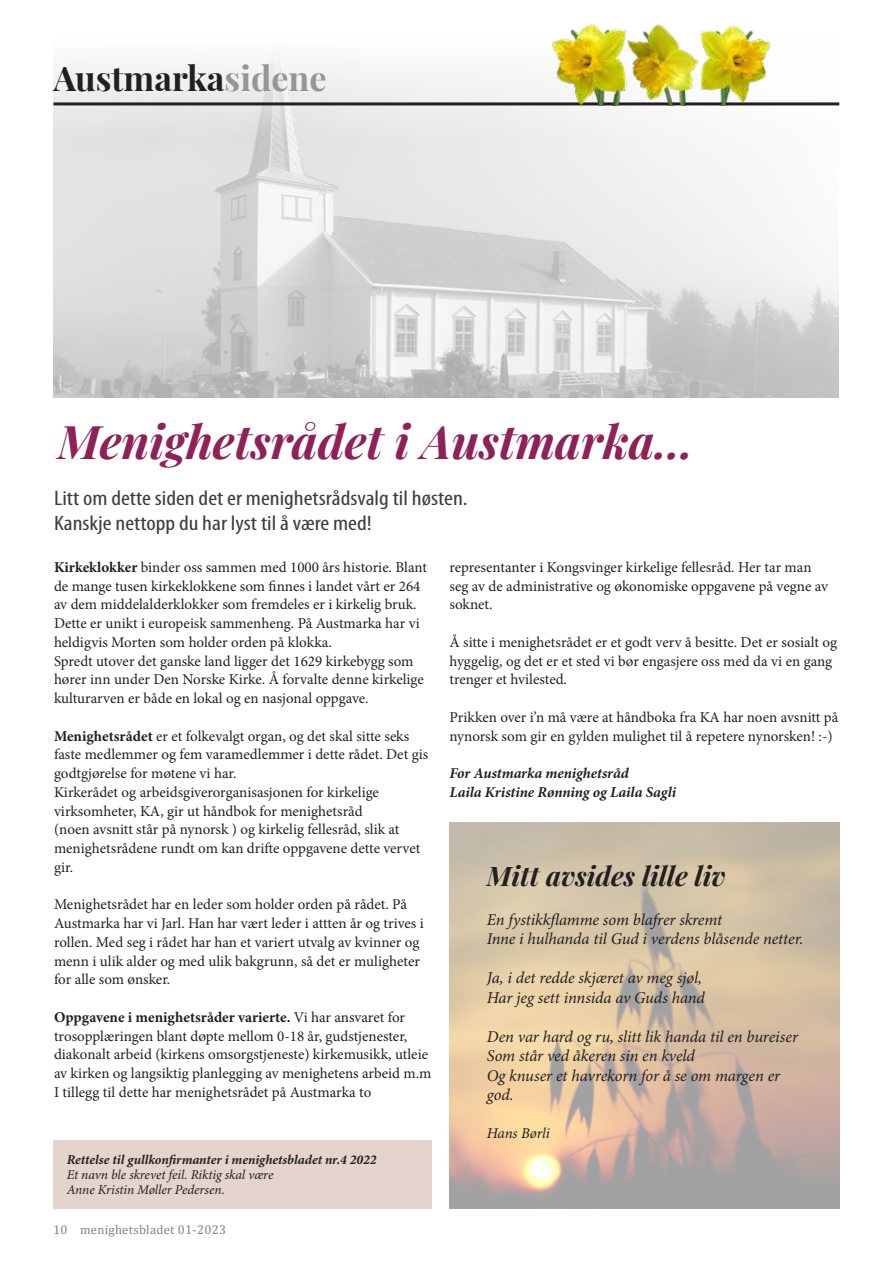
<style>
.page{position:relative;width:893px;height:1263px;background:#fff}
.page>*{position:absolute;margin:0;border:0;box-sizing:border-box;transform-origin:0 0}
.t1{font:italic 700 46.5px "Playfair Display";color:#8f2159}
.t2{font:700 34.05px "Playfair Display";color:#231f20}
.t3{font:italic 700 27px "Playfair Display";color:#231f20}
.t4{font:condensed 21px/25.2px "Myriad Pro";color:#3e3e3f;scale:1.16 1}
.t5{font:italic 16.5px/19.5px "Minion Pro";letter-spacing:-.005em;color:#231f20}
.t6{font:15px/18.8px "Minion Pro";color:#231f20}
.t7{font:italic 700 15px/18.8px "Minion Pro";letter-spacing:-.005em;color:#231f20}
.t8{font:italic 15px "Minion Pro";letter-spacing:-.01em;color:#231f20}
.t9{font:italic 13.5px/15px "Minion Pro";letter-spacing:-.005em;color:#231f20}
.t10{font:italic 700 13.5px "Minion Pro";color:#231f20}
.t11{font:12.75px "Cambria";letter-spacing:.02em;color:#808285}
.s1{color:#939598}
.s2{font-weight:700}
</style>
<div class="page">
<div style="left:53px;top:1140px;width:379px;height:69px;background:#e5d4ce"></div>
<img style="left:53px;top:55px;width:786px;height:343px">
<hr style="left:54px;top:102px;width:785px;height:3px;background:#231f20">
<img style="left:548px;top:24px;width:226px;height:81px">
<h2 class="t2" style="left:54px;top:51px;width:275px">Austmarka<span class="s1">sidene</span></h2>
<h1 class="t1" style="left:58px;top:404px;width:637px">Menighetsrådet i Austmarka...</h1>
<h3 class="t4" style="left:54px;top:485px;width:358px">Litt om dette siden det er menighetsrådsvalg til høsten.<br>Kanskje nettopp du har lyst til å være med!</h3>
<p class="t6" style="left:449px;top:558px;width:380px">representanter i Kongsvinger kirkelige fellesråd. Her tar man seg av de administrative og økonomiske oppgavene på vegne av soknet.</p>
<p class="t6" style="left:449px;top:633px;width:389px">Å sitte i menighetsrådet er et godt verv å besitte. Det er sosialt og hyggelig, og det er et sted vi bør engasjere oss med da vi en gang trenger et hvilested.</p>
<p class="t6" style="left:449px;top:708px;width:390px">Prikken over i’n må være at håndboka fra KA har noen avsnitt på nynorsk som gir en gylden mulighet til å repetere nynorsken! :-)</p>
<p class="t7" style="left:449px;top:765px;width:228px">For Austmarka menighetsråd<br>Laila Kristine Rønning og Laila Sagli</p>
<p class="t6" style="left:54px;top:558px;width:374px"><span class="s2">Kirkeklokker</span> binder oss sammen med 1000 års historie. Blant de mange tusen kirkeklokkene som finnes i landet vårt er 264 av dem middelalderklokker som fremdeles er i kirkelig bruk.<br>Dette er unikt i europeisk sammenheng. På Austmarka har vi heldigvis Morten som holder orden på klokka.<br>Spredt utover det ganske land ligger det 1629 kirkebygg som hører inn under Den Norske Kirke. Å forvalte denne kirkelige kulturarven er både en lokal og en nasjonal oppgave.</p>
<p class="t6" style="left:54px;top:726px;width:376px"><span class="s2">Menighetsrådet</span> er et folkevalgt organ, og det skal sitte seks faste medlemmer og fem varamedlemmer i dette rådet. Det gis godtgjørelse for møtene vi har.<br>Kirkerådet og arbeidsgiverorganisasjonen for kirkelige virksomheter, KA, gir ut håndbok for menighetsråd<br>(noen avsnitt står på nynorsk ) og kirkelig fellesråd, slik at menighetsrådene rundt om kan drifte oppgavene dette vervet gir.</p>
<p class="t6" style="left:54px;top:895px;width:371px">Menighetsrådet har en leder som holder orden på rådet. På Austmarka har vi Jarl. Han har vært leder i attten år og trives i rollen. Med seg i rådet har han et variert utvalg av kvinner og menn i ulik alder og med ulik bakgrunn, så det er muligheter for alle som ønsker.</p>
<p class="t6" style="left:54px;top:1008px;width:379px"><span class="s2">Oppgavene i menighetsråder varierte.</span> Vi har ansvaret for trosopplæringen blant døpte mellom 0-18 år, gudstjenester, diakonalt arbeid (kirkens omsorgstjeneste) kirkemusikk, utleie av kirken og langsiktig planlegging av menighetens arbeid m.m I tillegg til dette har menighetsrådet på Austmarka to</p>
<h3 class="t3" style="left:487px;top:854px;width:240px">Mitt avsides lille liv</h3>
<p class="t5" style="left:487px;top:910px;width:318px">En fystikkflamme som blafrer skremt<br>Inne i hulhanda til Gud i verdens blåsende netter.</p>
<p class="t5" style="left:487px;top:969px;width:220px">Ja, i det redde skjæret av meg sjøl,<br>Har jeg sett innsida av Guds hand</p>
<p class="t5" style="left:487px;top:1027px;width:313px">Den var hard og ru, slitt lik handa til en bureiser<br>Som står ved åkeren sin en kveld<br>Og knuser et havrekorn for å se om margen er god.</p>
<p class="t8" style="left:487px;top:1124px;width:64px">Hans Børli</p>
<p class="t10" style="left:67px;top:1152px;width:311px">Rettelse til gullkonfirmanter i menighetsbladet nr.4 2022</p>
<p class="t9" style="left:67px;top:1168px;width:208px">Et navn ble skrevet feil. Riktig skal være<br>Anne Kristin Møller Pedersen.</p>
<p class="t11" style="left:53px;top:1222px;width:174px">10 menighetsbladet 01-2023</p>
</div>
